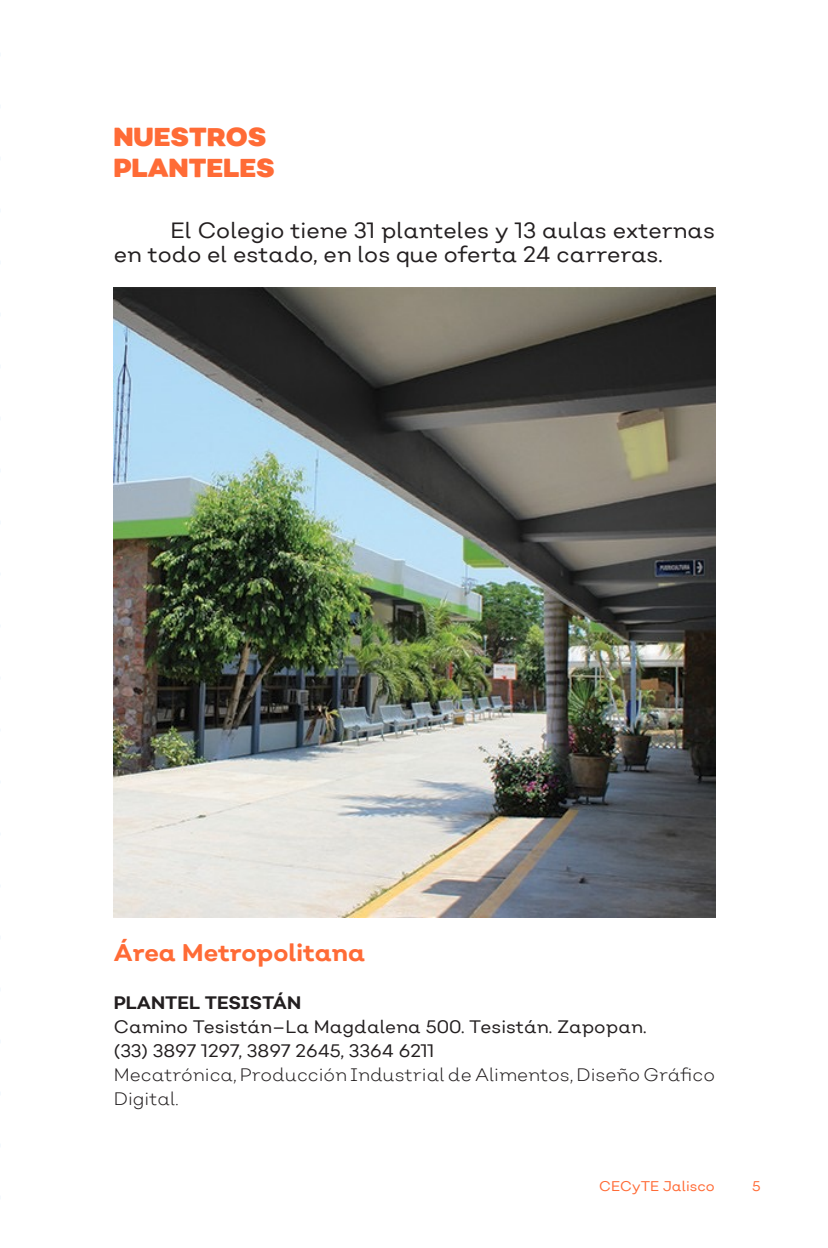
<style>
.page{position:relative;width:828px;height:1248px;background:#fff}
.page>*{position:absolute;margin:0;border:0;box-sizing:border-box;transform-origin:0 0}
.t1{font:900 26px "Nutmeg";color:#ff6b36}
.t2{font:700 24px "Nutmeg";color:#ff6b36}
.t3{font:22px/24px "Nutmeg";color:#231f20}
.t4{font:18px "Nutmeg";color:#231f20}
.t5{font:300 18px/24px "Nutmeg";color:#231f20}
.t6{font:700 18px "Nutmeg";color:#231f20}
.t7{font:14px "Nutmeg";color:#ff6b36}
</style>
<div class="page">
<img style="left:114px;top:288px;width:601px;height:629px">
<p class="t1" style="left:113px;top:120px;width:155px">NUESTROS</p>
<p class="t1" style="left:113px;top:151px;width:163px">PLANTELES</p>
<p class="t3" style="left:114px;top:218px;width:602px;text-indent:57px">El Colegio tiene 31 planteles y 13 aulas externas en todo el estado, en los que oferta 24 carreras.</p>
<p class="t2" style="left:114px;top:936px;width:253px">Área Metropolitana</p>
<p class="t6" style="left:114px;top:990px;width:189px">PLANTEL TESISTÁN</p>
<p class="t4" style="left:114px;top:1014px;width:534px">Camino Tesistán–La Magdalena 500. Tesistán. Zapopan.</p>
<p class="t4" style="left:114px;top:1038px;width:322px">(33) 3897 1297, 3897 2645, 3364 6211</p>
<p class="t5" style="left:114px;top:1062px;width:603px">Mecatrónica, Producción Industrial de Alimentos, Diseño Gráfico<br>Digital.</p>
<p class="t7" style="left:599px;top:1176px;width:117px">CECyTE Jalisco</p>
<p class="t7" style="left:752px;top:1176px;width:10px">5</p>
</div>
